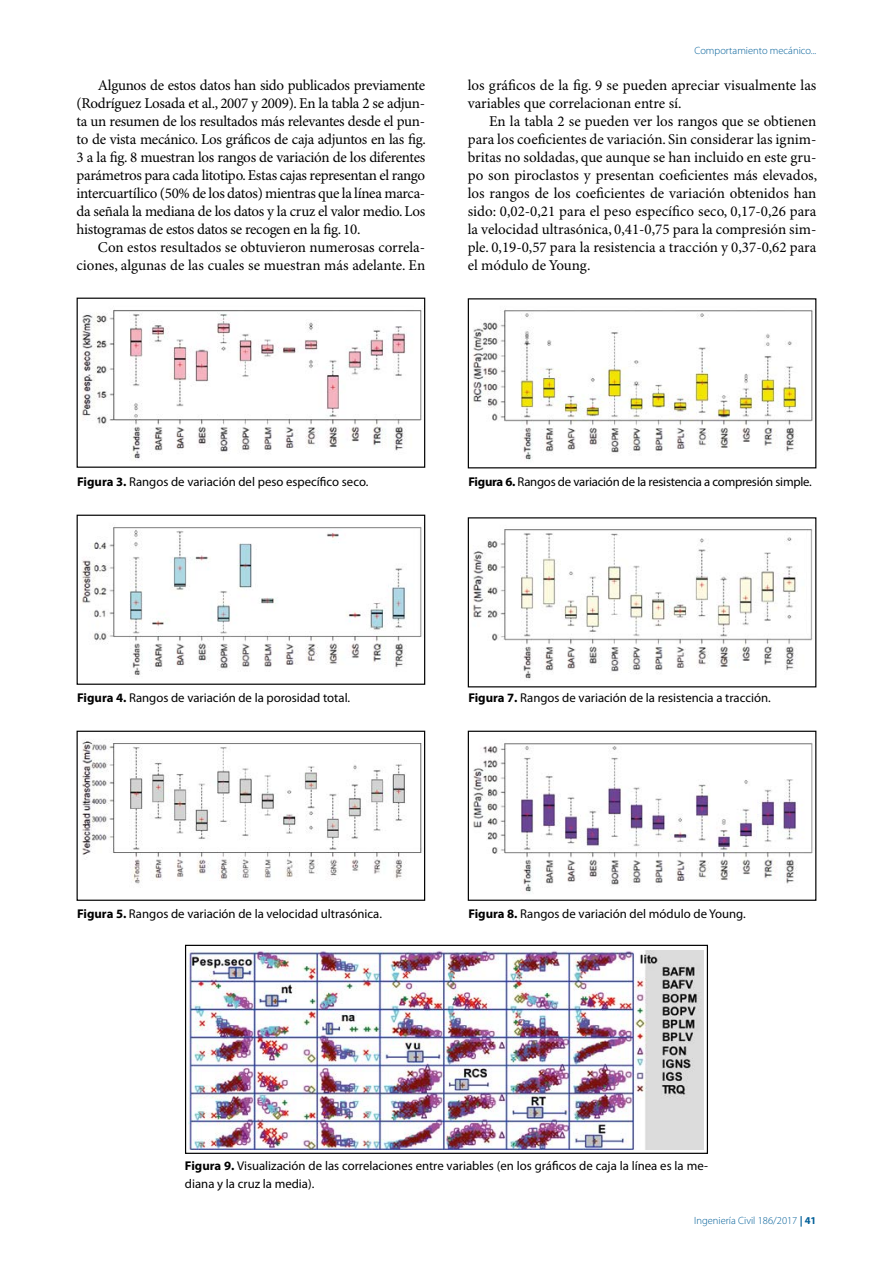
<style>
.page{position:relative;width:893px;height:1263px;background:#fff}
.page>*{position:absolute;margin:0;border:0;box-sizing:border-box;transform-origin:0 0}
.t1{font:15px/18px "Minion Pro";color:#000;text-align:justify}
.t2{font:12.75px/18px "Myriad Pro";color:#000}
.t3{font:12.75px "Myriad Pro";letter-spacing:-.02em;color:#000}
.t4{font:300 10.5px "Myriad Pro";color:#005f98}
.s1{font-weight:700}
</style>
<div class="page">
<img style="left:82px;top:310px;width:340px;height:151px">
<div style="left:77px;top:298px;width:348px;height:170px;border:1px solid #000"></div>
<img style="left:81px;top:526px;width:341px;height:149px">
<div style="left:77px;top:515px;width:348px;height:170px;border:1px solid #000"></div>
<img style="left:82px;top:741px;width:340px;height:143px">
<div style="left:77px;top:731px;width:348px;height:170px;border:1px solid #000"></div>
<img style="left:473px;top:309px;width:340px;height:151px">
<img style="left:472px;top:529px;width:341px;height:150px">
<img style="left:473px;top:742px;width:340px;height:152px">
<div style="left:468px;top:731px;width:348px;height:170px;border:1px solid #000"></div>
<img style="left:188px;top:950px;width:515px;height:199px">
<div style="left:185px;top:945px;width:523px;height:209px;border:1px solid #000"></div>
<p class="t1" style="left:77px;top:77px;width:351px;text-indent:21px">Algunos de estos datos han sido publicados previamente (Rodríguez Losada et al., 2007 y 2009). En la tabla 2 se adjun&shy;ta un resumen de los resultados más relevantes desde el pun&shy;to de vista mecánico. Los gráficos de caja adjuntos en las fig.<br>3 a la fig. 8 muestran los rangos de variación de los diferentes parámetros para cada litotipo. Estas cajas representan el rango intercuartílico (50% de los datos) mientras que la línea marca&shy;da señala la mediana de los datos y la cruz el valor medio. Los histogramas de estos datos se recogen en la fig. 10.</p>
<p class="t1" style="left:77px;top:239px;width:350px;text-align:right">Con estos resultados se obtuvieron numerosas correla&shy;ciones, algunas de las cuales se muestran más adelante. En</p>
<p class="t4" style="left:694px;top:45px;width:123px">Comportamiento mecánico...</p>
<p class="t1" style="left:468px;top:77px;width:350px">los gráficos de la fig. 9 se pueden apreciar visualmente las variables que correlacionan entre sí.</p>
<p class="t1" style="left:468px;top:113px;width:351px;text-indent:21px">En la tabla 2 se pueden ver los rangos que se obtienen para los coeficientes de variación. Sin considerar las ignim&shy;britas no soldadas, que aunque se han incluido en este gru&shy;po son piroclastos y presentan coeficientes más elevados, los rangos de los coeficientes de variación obtenidos han sido: 0,02-0,21 para el peso específico seco, 0,17-0,26 para la velocidad ultrasónica, 0,41-0,75 para la compresión sim&shy;ple. 0,19-0,57 para la resistencia a tracción y 0,37-0,62 para el módulo de Young.</p>
<p class="t2" style="left:77px;top:473px;width:293px"><span class="s1">Figura 3.</span> Rangos de variación del peso específico seco.</p>
<p class="t3" style="left:468px;top:475px;width:345px"><span class="s1">Figura 6.</span> Rangos de variación de la resistencia a compresión simple.</p>
<p class="t2" style="left:77px;top:689px;width:275px"><span class="s1">Figura 4.</span> Rangos de variación de la porosidad total.</p>
<p class="t2" style="left:77px;top:905px;width:306px"><span class="s1">Figura 5.</span> Rangos de variación de la velocidad ultrasónica.</p>
<p class="t2" style="left:468px;top:689px;width:304px"><span class="s1">Figura 7.</span> Rangos de variación de la resistencia a tracción.</p>
<p class="t2" style="left:468px;top:905px;width:279px"><span class="s1">Figura 8.</span> Rangos de variación del módulo de Young.</p>
<p class="t2" style="left:185px;top:1157px;width:524px"><span class="s1">Figura 9.</span> Visualización de las correlaciones entre variables (en los gráficos de caja la línea es la me&shy;diana y la cruz la media).</p>
<p class="t4" style="left:694px;top:1215px;width:124px">Ingeniería Civil 186/2017 <span class="s1">| 41</span></p>
</div>
